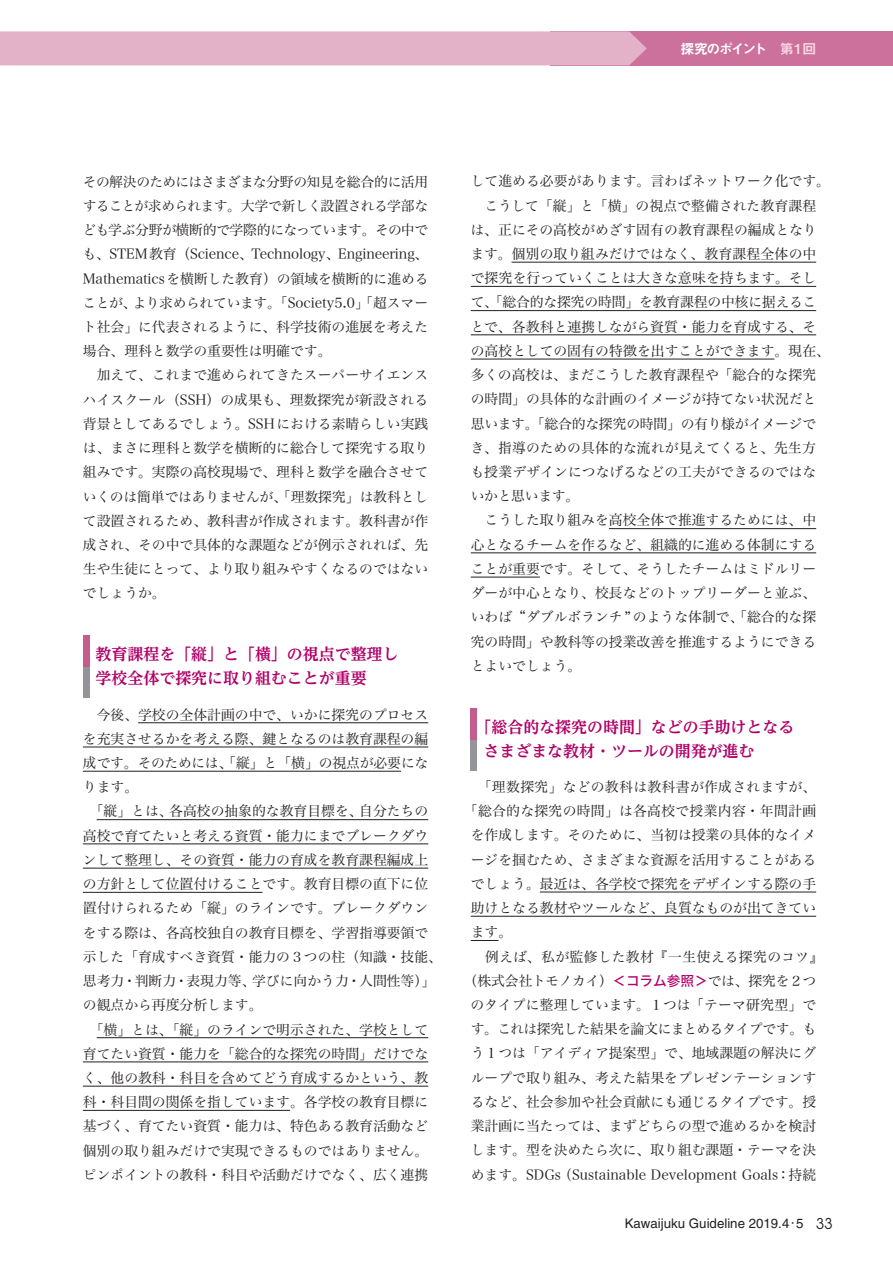
<style>
.page{position:relative;width:893px;height:1263px;background:#fff}
.page>*{position:absolute;margin:0;border:0;box-sizing:border-box;transform-origin:0 0}
.t1{font:15.9px/24.3px "UD Reimin Pro Bold 90 msp RKSJ H";color:#b00069}
.t2{font:13.8px/24.3px "Hira Min Std W3 90 msp RKSJ H";color:#231f20}
.t3{font:13.8px "Hira Min Std W3 90 msp RKSJ H";letter-spacing:.025em;color:#231f20}
.t4{font:13.8px "Hira Min Std W3 90 msp RKSJ H";letter-spacing:-.03em;color:#231f20}
.t5{font:13.8px "Hira Min Std W3 90 msp RKSJ H";letter-spacing:-.025em;color:#231f20}
.t6{font:13.8px "Hira Min Std W3 90 msp RKSJ H";letter-spacing:-.05em;color:#231f20}
.t7{font:13.8px "Hira Min Std W3 90 msp RKSJ H";letter-spacing:.03em;color:#231f20}
.t8{font:13.8px "Midashi Go Pro MB31 90 msp RKSJ H";letter-spacing:-.155em;color:#fff}
.t9{font:13.35px "Helvetica";color:#231f20}
.s1{color:#fad5e5}
.s2{font-family:"Hira Kaku Std W5 90 msp RKSJ H";color:#b00069}
.s3{font-family:"Gothic BBB Pro Medium 90 msp RKSJ H"}
.s4{font-family:"Avant Garde";font-size:14.85px}
</style>
<div class="page">
<hr style="left:138px;top:723px;width:290px;height:1px;background:#231f20">
<hr style="left:83px;top:747px;width:345px;height:1px;background:#231f20">
<hr style="left:83px;top:771px;width:318px;height:1px;background:#231f20">
<hr style="left:97px;top:819px;width:331px;height:1px;background:#231f20">
<hr style="left:83px;top:844px;width:345px;height:1px;background:#231f20">
<hr style="left:83px;top:868px;width:345px;height:1px;background:#231f20">
<hr style="left:83px;top:892px;width:179px;height:1px;background:#231f20">
<hr style="left:97px;top:1037px;width:331px;height:1px;background:#231f20">
<hr style="left:83px;top:1062px;width:345px;height:1px;background:#231f20">
<hr style="left:83px;top:1086px;width:345px;height:1px;background:#231f20">
<hr style="left:83px;top:1110px;width:207px;height:1px;background:#231f20">
<hr style="left:511px;top:262px;width:305px;height:1px;background:#231f20">
<hr style="left:471px;top:286px;width:345px;height:1px;background:#231f20">
<hr style="left:471px;top:310px;width:345px;height:1px;background:#231f20">
<hr style="left:471px;top:335px;width:345px;height:1px;background:#231f20">
<hr style="left:471px;top:359px;width:303px;height:1px;background:#231f20">
<hr style="left:609px;top:528px;width:207px;height:1px;background:#231f20">
<hr style="left:471px;top:553px;width:345px;height:1px;background:#231f20">
<hr style="left:471px;top:577px;width:69px;height:1px;background:#231f20">
<hr style="left:540px;top:892px;width:276px;height:1px;background:#231f20">
<hr style="left:471px;top:916px;width:345px;height:1px;background:#231f20">
<svg style="left:471px;top:940px;width:27px;height:1px"></svg>
<div style="left:471px;top:708px;width:6px;height:63px;background:#939598"></div>
<div style="left:471px;top:708px;width:6px;height:31px;background:#c55c8e"></div>
<div style="left:83px;top:635px;width:6px;height:62px;background:#939598"></div>
<div style="left:83px;top:635px;width:6px;height:31px;background:#c55c8e"></div>
<div style="left:550px;top:31px;width:343px;height:34px;background:#cc719b"></div>
<div style="left:0;top:31px;width:647px;height:34px;background:#e3b1c8"></div>
<p class="t8" style="left:680px;top:43px;width:137px">探究のポイント　<span class="s1">第１回</span></p>
<p class="t2" style="left:83px;top:171px;width:347px">その解決のためにはさまざまな分野の知見を総合的に活用することが求められます。大学で新しく設置される学部なども学ぶ分野が横断的で学際的になっています。その中でも、STEM教育（Science、Technology、Engineering、<br>Mathematicsを横断した教育）の領域を横断的に進めることが、より求められています。「Society5.0」「超スマート社会」に代表されるように、科学技術の進展を考えた場合、理科と数学の重要性は明確です。<br>　加えて、これまで進められてきたスーパーサイエンスハイスクール（SSH）の成果も、理数探究が新設される背景としてあるでしょう。SSHにおける素晴らしい実践は、まさに理科と数学を横断的に総合して探究する取り組みです。実際の高校現場で、理科と数学を融合させていくのは簡単ではありませんが、「理数探究」は教科として設置されるため、教科書が作成されます。教科書が作成され、その中で具体的な課題などが例示されれば、先生や生徒にとって、より取り組みやすくなるのではないでしょうか。</p>
<p class="t1" style="left:96px;top:644px;width:304px">教育課程を「縦」と「横」の視点で整理し学校全体で探究に取り組むことが重要</p>
<p class="t2" style="left:83px;top:704px;width:347px">　今後、学校の全体計画の中で、いかに探究のプロセス</p>
<p class="t2" style="left:83px;top:728px;width:347px">を充実させるかを考える際、鍵となるのは教育課程の編</p>
<p class="t4" style="left:83px;top:758px;width:347px">成です。そのためには、「縦」と「横」の視点が必要にな</p>
<p class="t2" style="left:83px;top:777px;width:57px">ります。</p>
<p class="t2" style="left:90px;top:801px;width:340px">「縦」とは、各高校の抽象的な教育目標を、自分たちの</p>
<p class="t2" style="left:83px;top:825px;width:347px">高校で育てたいと考える資質・能力にまでブレークダウ</p>
<p class="t2" style="left:83px;top:849px;width:347px">ンして整理し、その資質・能力の育成を教育課程編成上</p>
<p class="t2" style="left:83px;top:874px;width:347px">の方針として位置付けることです。教育目標の直下に位</p>
<p class="t2" style="left:83px;top:898px;width:347px">置付けられるため「縦」のラインです。ブレークダウン</p>
<p class="t2" style="left:83px;top:922px;width:347px">をする際は、各高校独自の教育目標を、学習指導要領で</p>
<p class="t2" style="left:83px;top:946px;width:361px">示した「育成すべき資質・能力の３つの柱（知識・技能、</p>
<p class="t2" style="left:83px;top:971px;width:354px">思考力･判断力・表現力等、学びに向かう力・人間性等）」</p>
<p class="t2" style="left:83px;top:995px;width:181px">の観点から再度分析します。</p>
<p class="t2" style="left:90px;top:1019px;width:340px">「横」とは、「縦」のラインで明示された、学校として</p>
<p class="t2" style="left:83px;top:1043px;width:347px">育てたい資質・能力を「総合的な探究の時間」だけでな</p>
<p class="t2" style="left:83px;top:1068px;width:347px">く、他の教科・科目を含めてどう育成するかという、教</p>
<p class="t2" style="left:83px;top:1092px;width:347px">科・科目間の関係を指しています。各学校の教育目標に</p>
<p class="t2" style="left:83px;top:1116px;width:347px">基づく、育てたい資質・能力は、特色ある教育活動など</p>
<p class="t2" style="left:83px;top:1140px;width:347px">個別の取り組みだけで実現できるものではありません。</p>
<p class="t2" style="left:83px;top:1164px;width:347px">ピンポイントの教科・科目や活動だけでなく、広く連携</p>
<p class="t2" style="left:470px;top:171px;width:361px">して進める必要があります。言わばネットワーク化です。　こうして「縦」と「横」の視点で整備された教育課程は、正にその高校がめざす固有の教育課程の編成となります。個別の取り組みだけではなく、教育課程全体の中で探究を行っていくことは大きな意味を持ちます。そして、「総合的な探究の時間」を教育課程の中核に据えることで、各教科と連携しながら資質・能力を育成する、その高校としての固有の特徴を出すことができます。現在、多くの高校は、まだこうした教育課程や「総合的な探究の時間」の具体的な計画のイメージが持てない状況だと思います。「総合的な探究の時間」の有り様がイメージでき、指導のための具体的な流れが見えてくると、先生方も授業デザインにつなげるなどの工夫ができるのではないかと思います。<br>　こうした取り組みを高校全体で推進するためには、中心となるチームを作るなど、組織的に進める体制にすることが重要です。そして、そうしたチームはミドルリーダーが中心となり、校長などのトップリーダーと並ぶ、いわば“ダブルボランチ”のような体制で、「総合的な探究の時間」や教科等の授業改善を推進するようにできるとよいでしょう。</p>
<p class="t1" style="left:483px;top:717px;width:312px;text-indent:-8px">「総合的な探究の時間」などの手助けとなるさまざまな教材・ツールの開発が進む</p>
<p class="t7" style="left:478px;top:782px;width:340px">「理数探究」などの教科は教科書が作成されますが、</p>
<p class="t3" style="left:464px;top:806px;width:354px">「総合的な探究の時間」は各高校で授業内容・年間計画</p>
<p class="t2" style="left:471px;top:825px;width:347px">を作成します。そのために、当初は授業の具体的なイメ</p>
<p class="t2" style="left:471px;top:849px;width:347px">ージを掴むため、さまざまな資源を活用することがある</p>
<p class="t2" style="left:471px;top:873px;width:347px">でしょう。最近は、各学校で探究をデザインする際の手</p>
<p class="t2" style="left:471px;top:898px;width:347px">助けとなる教材やツールなど、良質なものが出てきてい</p>
<p class="t2" style="left:471px;top:922px;width:43px">ます。</p>
<p class="t3" style="left:471px;top:951px;width:354px">　例えば、私が監修した教材『一生使える探究のコツ』</p>
<p class="t5" style="left:464px;top:975px;width:354px">（株式会社トモノカイ）<span class="s2">＜コラム参照＞</span>では、探究を２つ</p>
<p class="t2" style="left:471px;top:995px;width:347px">のタイプに整理しています。１つは「テーマ研究型」で</p>
<p class="t6" style="left:471px;top:1024px;width:347px">す。これは探究した結果を論文にまとめるタイプです。も</p>
<p class="t2" style="left:471px;top:1043px;width:347px">う１つは「アイディア提案型」で、地域課題の解決にグ</p>
<p class="t2" style="left:471px;top:1067px;width:347px">ループで取り組み、考えた結果をプレゼンテーションす</p>
<p class="t2" style="left:471px;top:1091px;width:347px">るなど、社会参加や社会貢献にも通じるタイプです。授</p>
<p class="t2" style="left:471px;top:1116px;width:347px">業計画に当たっては、まずどちらの型で進めるかを検討</p>
<p class="t2" style="left:471px;top:1140px;width:347px">します。型を決めたら次に、取り組む課題・テーマを決</p>
<p class="t2" style="left:471px;top:1164px;width:347px">めます。SDGs（Sustainable Development Goals：持続</p>
<p class="t9" style="left:625px;top:1219px;width:209px">Kawaijuku Guideline 2019.4<span class="s3">･</span>5 <span class="s4">33</span></p>
</div>
